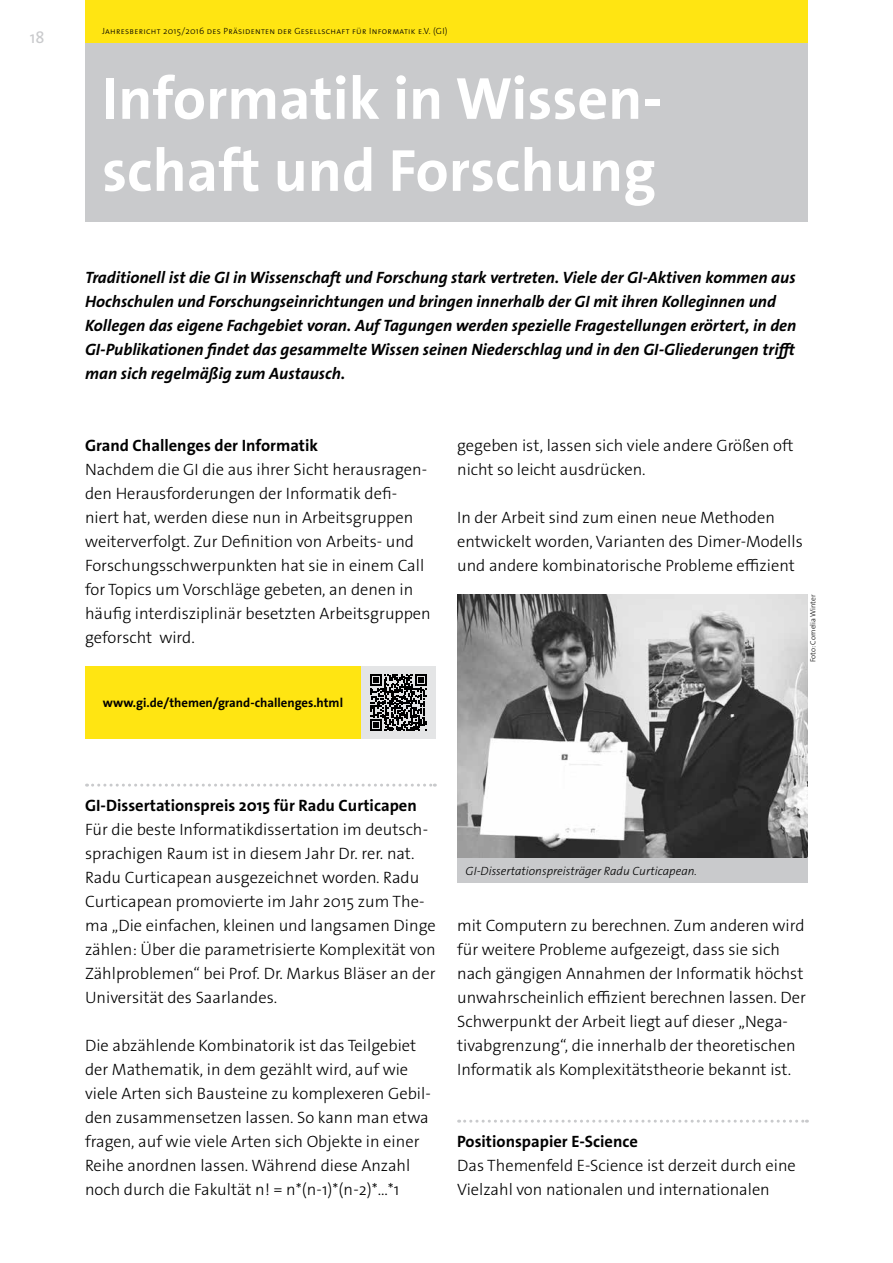
<style>
.page{position:relative;width:893px;height:1263px;background:#fff}
.page>*{position:absolute;margin:0;border:0;box-sizing:border-box;transform-origin:0 0}
.t1{font:700 60px/72px "The Sans Os F";color:#fff}
.t2{font:300 16.5px/24px "The Sans Os F";color:#000}
.t3{font:italic 700 16.5px/24px "The Sans Os F";color:#000}
.t4{font:700 16.5px "The Sans Os F";color:#000}
.t5{font:16.5px "The Sans Os F";color:#c9cacc}
.t6{font:700 12.75px "The Sans Os F";color:#000}
.t7{font:italic 300 12px "The Sans Os F";color:#000}
.t8{font:300 9px "The Sans Os F";letter-spacing:.03em;color:#000}
.t9{font:300 7.5px "The Sans Os F";letter-spacing:-.025em;color:#000}
</style>
<div class="page">
<div style="left:85px;top:0;width:723px;height:43px;background:#ffe512"></div>
<div style="left:85px;top:43px;width:723px;height:179px;background:#c9cacc"></div>
<img style="left:457px;top:595px;width:351px;height:264px">
<div style="left:457px;top:859px;width:351px;height:24px;background:#c9cacc"></div>
<div style="left:85px;top:667px;width:276px;height:72px;background:#ffe512"></div>
<div style="left:361px;top:667px;width:75px;height:72px;background:#e4e5e6"></div>
<svg style="left:370px;top:674px;width:57px;height:57px"></svg>
<svg style="left:87px;top:784px;width:348px;height:3px"></svg>
<svg style="left:459px;top:1120px;width:348px;height:3px"></svg>
<p class="t5" style="left:30px;top:26px;width:16px">18</p>
<p class="t8" style="left:102px;top:25px;width:347px">Jahresbericht 2015/2016 des Präsidenten der Gesellschaft für Informatik e.V. (GI)</p>
<h1 class="t1" style="left:102px;top:63px;width:562px">Informatik in Wissen&shy;schaft und Forschung</h1>
<p class="t3" style="left:85px;top:266px;width:713px">Traditionell ist die GI in Wissenschaft und Forschung stark vertreten. Viele der GI-Aktiven kommen aus Hochschulen und Forschungseinrichtungen und bringen innerhalb der GI mit ihren Kolleginnen und Kollegen das eigene Fachgebiet voran. Auf Tagungen werden spezielle Fragestellungen erörtert, in den GI-Publikationen findet das gesammelte Wissen seinen Niederschlag und in den GI-Gliederungen trifft man sich regelmäßig zum Austausch.</p>
<p class="t4" style="left:85px;top:434px;width:235px">Grand Challenges der Informatik</p>
<p class="t2" style="left:85px;top:457px;width:347px">Nachdem die GI die aus ihrer Sicht herausragen&shy;den Herausforderungen der Informatik defi&shy;niert hat, werden diese nun in Arbeitsgruppen weiterverfolgt. Zur Definition von Arbeits- und Forschungsschwerpunkten hat sie in einem Call for Topics um Vorschläge gebeten, an denen in häufig interdisziplinär besetzten Arbeitsgruppen geforscht wird.</p>
<p class="t6" style="left:103px;top:695px;width:242px">www.gi.de/themen/grand-challenges.html</p>
<p class="t2" style="left:457px;top:433px;width:338px">gegeben ist, lassen sich viele andere Größen oft nicht so leicht ausdrücken.</p>
<p class="t2" style="left:457px;top:505px;width:347px">In der Arbeit sind zum einen neue Methoden entwickelt worden, Varianten des Dimer-Modells und andere kombinatorische Probleme effizient</p>
<p class="t9" style="left:808px;top:662px;width:69px;rotate:-90deg">Foto: Cornelia Winter</p>
<p class="t4" style="left:85px;top:794px;width:333px">GI-Dissertationspreis 2015 für Radu Curticapen</p>
<p class="t2" style="left:85px;top:817px;width:352px">Für die beste Informatikdissertation im deutsch&shy;sprachigen Raum ist in diesem Jahr Dr. rer. nat.<br>Radu Curticapean ausgezeichnet worden. Radu Curticapean promovierte im Jahr 2015 zum The&shy;ma „Die einfachen, kleinen und langsamen Dinge zählen: Über die parametrisierte Komplexität von Zählproblemen“ bei Prof. Dr. Markus Bläser an der Universität des Saarlandes.</p>
<p class="t2" style="left:85px;top:1033px;width:347px">Die abzählende Kombinatorik ist das Teilgebiet der Mathematik, in dem gezählt wird, auf wie viele Arten sich Bausteine zu komplexeren Gebil&shy;den zusammensetzen lassen. So kann man etwa fragen, auf wie viele Arten sich Objekte in einer Reihe anordnen lassen. Während diese Anzahl noch durch die Fakultät n! = n*(n-1)*(n-2)*...*1</p>
<p class="t7" style="left:466px;top:863px;width:233px">GI-Dissertationspreisträger Radu Curticapean.</p>
<p class="t2" style="left:457px;top:913px;width:350px">mit Computern zu berechnen. Zum anderen wird für weitere Probleme aufgezeigt, dass sie sich nach gängigen Annahmen der Informatik höchst unwahrscheinlich effizient berechnen lassen. Der Schwerpunkt der Arbeit liegt auf dieser „Nega&shy;tivabgrenzung“, die innerhalb der theoretischen Informatik als Komplexitätstheorie bekannt ist.</p>
<p class="t4" style="left:457px;top:1131px;width:182px">Positionspapier E-Science</p>
<p class="t2" style="left:457px;top:1153px;width:340px">Das Themenfeld E-Science ist derzeit durch eine<br>Vielzahl von nationalen und internationalen</p>
</div>
